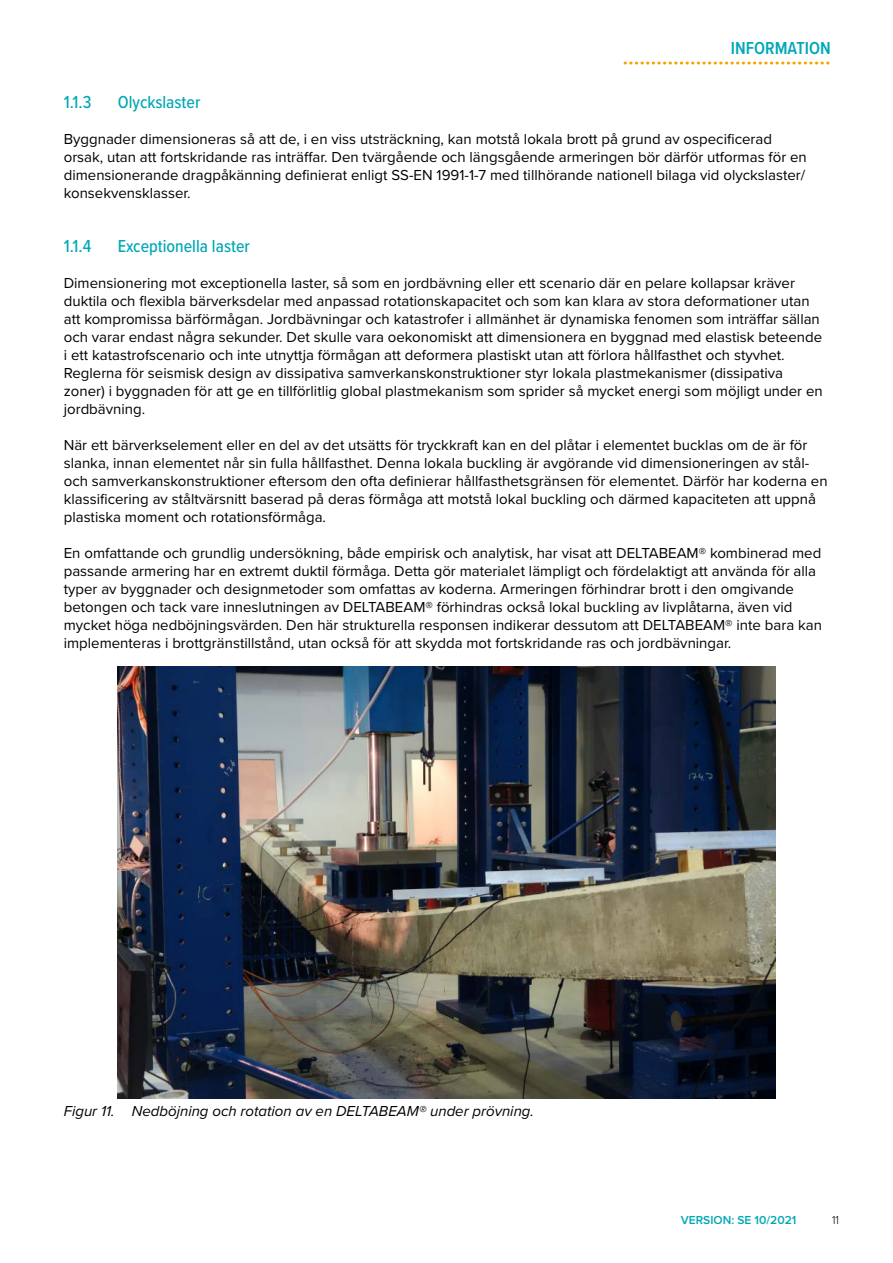
<style>
.page{position:relative;width:893px;height:1263px;background:#fff}
.page>*{position:absolute;margin:0;border:0;box-sizing:border-box;transform-origin:0 0}
.t1{font:500 18px "Proxima Nova Cond";color:#00a8b5}
.t2{font:600 18px "Proxima Nova Cond";color:#00a8b5}
.t3{font:15px/18px "Proxima Nova";color:#000}
.t4{font:italic 15px "Proxima Nova";color:#000}
.t5{font:600 12px "Proxima Nova";color:#00a8b5}
.t6{font:300 12px "Proxima Nova Cond";color:#000}
</style>
<div class="page">
<svg style="left:625px;top:62px;width:204px;height:3px"></svg>
<img style="left:117px;top:666px;width:659px;height:432px">
<p class="t2" style="left:731px;top:35px;width:101px">INFORMATION</p>
<p class="t1" style="left:64px;top:89px;width:29px">1.1.3</p>
<p class="t1" style="left:118px;top:89px;width:84px">Olyckslaster</p>
<p class="t3" style="left:64px;top:129px;width:745px">Byggnader dimensioneras så att de, i en viss utsträckning, kan motstå lokala brott på grund av ospecificerad orsak, utan att fortskridande ras inträffar. Den tvärgående och längsgående armeringen bör därför utformas för en dimensionerande dragpåkänning definierat enligt SS-EN 1991-1-7 med tillhörande nationell bilaga vid olyckslaster/ konsekvensklasser.</p>
<p class="t1" style="left:64px;top:233px;width:29px">1.1.4</p>
<p class="t1" style="left:118px;top:233px;width:134px">Exceptionella laster</p>
<p class="t3" style="left:64px;top:273px;width:760px">Dimensionering mot exceptionella laster, så som en jordbävning eller ett scenario där en pelare kollapsar kräver duktila och flexibla bärverksdelar med anpassad rotationskapacitet och som kan klara av stora deformationer utan att kompromissa bärförmågan. Jordbävningar och katastrofer i allmänhet är dynamiska fenomen som inträffar sällan och varar endast några sekunder. Det skulle vara oekonomiskt att dimensionera en byggnad med elastisk beteende i ett katastrofscenario och inte utnyttja förmågan att deformera plastiskt utan att förlora hållfasthet och styvhet.<br>Reglerna för seismisk design av dissipativa samverkanskonstruktioner styr lokala plastmekanismer (dissipativa zoner) i byggnaden för att ge en tillförlitlig global plastmekanism som sprider så mycket energi som möjligt under en jordbävning.</p>
<p class="t3" style="left:64px;top:435px;width:765px">När ett bärverkselement eller en del av det utsätts för tryckkraft kan en del plåtar i elementet bucklas om de är för slanka, innan elementet når sin fulla hållfasthet. Denna lokala buckling är avgörande vid dimensioneringen av stål&shy;och samverkanskonstruktioner eftersom den ofta definierar hållfasthetsgränsen för elementet. Därför har koderna en klassificering av ståltvärsnitt baserad på deras förmåga att motstå lokal buckling och därmed kapaciteten att uppnå plastiska moment och rotationsförmåga.</p>
<p class="t3" style="left:64px;top:543px;width:760px">En omfattande och grundlig undersökning, både empirisk och analytisk, har visat att DELTABEAM® kombinerad med passande armering har en extremt duktil förmåga. Detta gör materialet lämpligt och fördelaktigt att använda för alla typer av byggnader och designmetoder som omfattas av koderna. Armeringen förhindrar brott i den omgivande betongen och tack vare inneslutningen av DELTABEAM® förhindras också lokal buckling av livplåtarna, även vid mycket höga nedböjningsvärden. Den här strukturella responsen indikerar dessutom att DELTABEAM® inte bara kan implementeras i brottgränstillstånd, utan också för att skydda mot fortskridande ras och jordbävningar.</p>
<p class="t4" style="left:64px;top:1100px;width:472px">Figur 11. Nedböjning och rotation av en DELTABEAM® under prövning.</p>
<p class="t5" style="left:681px;top:1211px;width:117px">VERSION: SE 10/2021</p>
<p class="t6" style="left:832px;top:1211px;width:8px">11</p>
</div>
